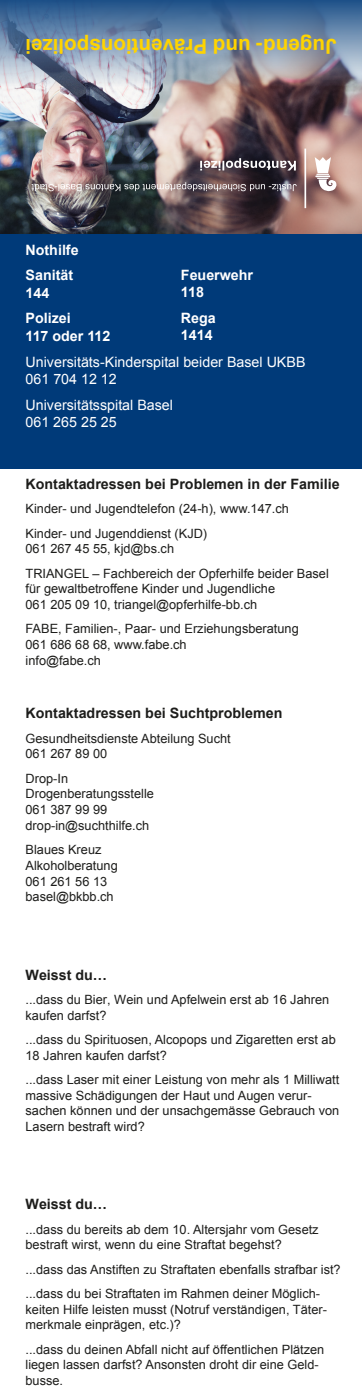
<style>
.page{position:relative;width:362px;height:1387px;background:#fff}
.page>*{position:absolute;margin:0;border:0;box-sizing:border-box;transform-origin:0 0}
.t1{font:700 20.55px "Arial";color:#ffd400}
.t2{font:700 14.25px "Arial";color:#1d1d1b}
.t3{font:14.25px/17.2px "Arial";color:#fff}
.t4{font:700 14.25px "Arial";color:#fff}
.t5{font:12.75px/15.8px "Arial";color:#1d1d1b}
</style>
<div class="page">
<img style="left:0;top:89px;width:361px;height:145px">
<div style="left:0;top:234px;width:361px;height:234px;background:#003a79"></div>
<img style="left:0;top:0;width:361px;height:89px">
<img style="left:31px;top:149px;width:305px;height:59px">
<h1 class="t1" style="left:336px;top:60px;width:312px;rotate:-180deg">Jugend- und Präventionspolizei</h1>
<h2 class="t4" style="left:26px;top:240px;width:55px">Nothilfe</h2>
<p class="t4" style="left:26px;top:266px;width:49px">Sanität</p>
<p class="t4" style="left:26px;top:283px;width:25px">144</p>
<p class="t4" style="left:26px;top:309px;width:47px">Polizei</p>
<p class="t4" style="left:26px;top:326px;width:86px">117 oder 112</p>
<p class="t4" style="left:181px;top:265px;width:74px">Feuerwehr</p>
<p class="t4" style="left:181px;top:283px;width:24px">118</p>
<p class="t4" style="left:181px;top:308px;width:36px">Rega</p>
<p class="t4" style="left:181px;top:326px;width:33px">1414</p>
<p class="t3" style="left:26px;top:353px;width:281px">Universitäts-Kinderspital beider Basel UKBB<br>061 704 12 12</p>
<p class="t3" style="left:26px;top:396px;width:149px">Universitätsspital Basel<br>061 265 25 25</p>
<p class="t2" style="left:26px;top:474px;width:315px">Kontaktadressen bei Problemen in der Familie</p>
<p class="t5" style="left:26px;top:497px;width:264px;line-height:24.3px">Kinder- und Jugendtelefon (24-h), www.147.ch<br>Kinder- und Jugenddienst (KJD)</p>
<p class="t5" style="left:26px;top:537px;width:304px;line-height:24.3px">061 267 45 55, kjd@bs.ch<br>TRIANGEL – Fachbereich der Opferhilfe beider Basel</p>
<p class="t5" style="left:26px;top:581px;width:251px">für gewaltbetroffene Kinder und Jugendliche<br>061 205 09 10, triangel@opferhilfe-bb.ch</p>
<p class="t5" style="left:26px;top:621px;width:274px">FABE, Familien-, Paar- und Erziehungsberatung<br>061 686 68 68, www.fabe.ch<br>info@fabe.ch</p>
<p class="t2" style="left:26px;top:703px;width:258px">Kontaktadressen bei Suchtproblemen</p>
<p class="t5" style="left:26px;top:730px;width:206px">Gesundheitsdienste Abteilung Sucht<br>061 267 89 00</p>
<p class="t5" style="left:26px;top:770px;width:130px">Drop-In<br>Drogenberatungsstelle<br>061 387 99 99 drop-in@suchthilfe.ch</p>
<p class="t5" style="left:26px;top:841px;width:94px">Blaues Kreuz<br>Alkoholberatung<br>061 261 56 13 basel@bkbb.ch</p>
<p class="t2" style="left:26px;top:964px;width:83px">Weisst du…</p>
<p class="t5" style="left:26px;top:991px;width:305px">...dass du Bier, Wein und Apfelwein erst ab 16 Jahren kaufen darfst?</p>
<p class="t5" style="left:26px;top:1031px;width:311px">...dass du Spirituosen, Alcopops und Zigaretten erst ab<br>18 Jahren kaufen darfst?</p>
<p class="t5" style="left:26px;top:1071px;width:315px">...dass Laser mit einer Leistung von mehr als 1 Milliwatt massive Schädigungen der Haut und Augen verur&shy;sachen können und der unsachgemässe Gebrauch von Lasern bestraft wird?</p>
<p class="t2" style="left:26px;top:1194px;width:83px">Weisst du…</p>
<p class="t5" style="left:26px;top:1221px;width:294px">...dass du bereits ab dem 10. Altersjahr vom Gesetz bestraft wirst, wenn du eine Straftat begehst?</p>
<p class="t5" style="left:26px;top:1256px;width:316px;line-height:24.3px">...dass das Anstiften zu Straftaten ebenfalls strafbar ist? ...dass du bei Straftaten im Rahmen deiner Möglich-</p>
<p class="t5" style="left:26px;top:1301px;width:302px">keiten Hilfe leisten musst (Notruf verständigen, Täter&shy;merkmale einprägen, etc.)?</p>
<p class="t5" style="left:26px;top:1341px;width:300px">...dass du deinen Abfall nicht auf öffentlichen Plätzen liegen lassen darfst? Ansonsten droht dir eine Geld&shy;busse.</p>
</div>
